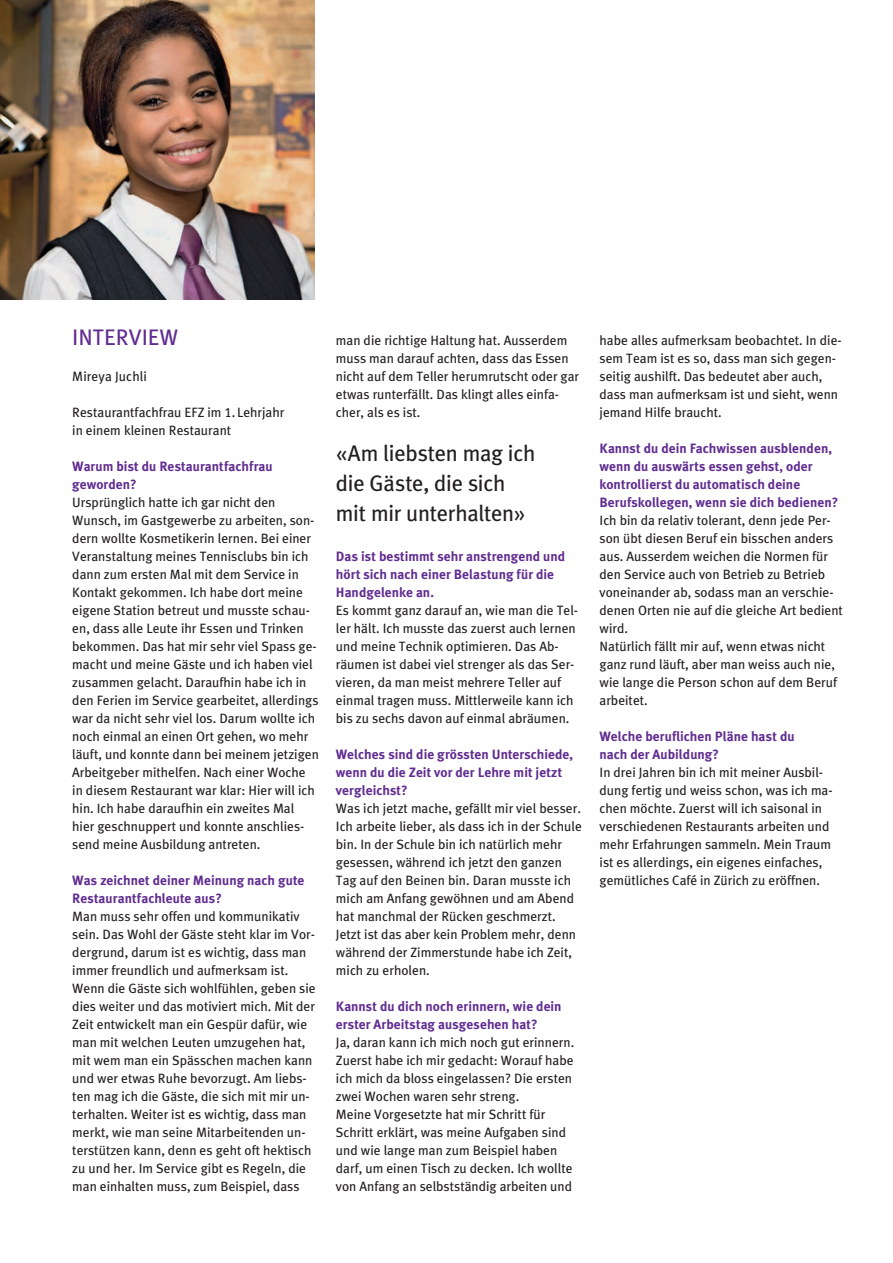
<style>
.page{position:relative;width:893px;height:1263px;background:#fff}
.page>*{position:absolute;margin:0;border:0;box-sizing:border-box;transform-origin:0 0}
.t1{font:22.5px/30px "Meta Mix";letter-spacing:-.01em;color:#231f20}
.t2{font:22.5px "Meta Mix";color:#612d91}
.t3{font:13.5px/18px "Meta Mix";color:#231f20}
.t4{font:700 13.5px/18px "Meta Mix";letter-spacing:.005em;color:#612d91}
</style>
<div class="page">
<img style="left:0;top:0;width:315px;height:300px">
<h1 class="t2" style="left:72px;top:324px;width:108px">INTERVIEW</h1>
<p class="t3" style="left:72px;top:367px;width:76px">Mireya Juchli</p>
<p class="t3" style="left:72px;top:403px;width:214px">Restaurantfachfrau EFZ im 1. Lehrjahr in einem kleinen Restaurant</p>
<p class="t4" style="left:72px;top:457px;width:202px">Warum bist du Restaurantfachfrau geworden?</p>
<p class="t3" style="left:72px;top:493px;width:248px">Ursprünglich hatte ich gar nicht den Wunsch, im Gastgewerbe zu arbeiten, son&shy;dern wollte Kosmetikerin lernen. Bei einer Veranstaltung meines Tennisclubs bin ich dann zum ersten Mal mit dem Service in Kontakt gekommen. Ich habe dort meine eigene Station betreut und musste schau&shy;en, dass alle Leute ihr Essen und Trinken bekommen. Das hat mir sehr viel Spass ge&shy;macht und meine Gäste und ich haben viel zusammen gelacht. Daraufhin habe ich in den Ferien im Service gearbeitet, allerdings war da nicht sehr viel los. Darum wollte ich noch einmal an einen Ort gehen, wo mehr läuft, und konnte dann bei meinem jetzigen Arbeitgeber mithelfen. Nach einer Woche in diesem Restaurant war klar: Hier will ich hin. Ich habe daraufhin ein zweites Mal hier geschnuppert und konnte anschlies&shy;send meine Ausbildung antreten.</p>
<p class="t4" style="left:72px;top:871px;width:234px">Was zeichnet deiner Meinung nach gute<br>Restaurantfachleute aus?</p>
<p class="t3" style="left:72px;top:907px;width:245px">Man muss sehr offen und kommunikativ sein. Das Wohl der Gäste steht klar im Vor&shy;dergrund, darum ist es wichtig, dass man immer freundlich und aufmerksam ist.<br>Wenn die Gäste sich wohlfühlen, geben sie dies weiter und das motiviert mich. Mit der Zeit entwickelt man ein Gespür dafür, wie man mit welchen Leuten umzugehen hat, mit wem man ein Spässchen machen kann und wer etwas Ruhe bevorzugt. Am liebs&shy;ten mag ich die Gäste, die sich mit mir un&shy;terhalten. Weiter ist es wichtig, dass man merkt, wie man seine Mitarbeitenden un&shy;terstützen kann, denn es geht oft hektisch zu und her. Im Service gibt es Regeln, die man einhalten muss, zum Beispiel, dass</p>
<p class="t3" style="left:336px;top:331px;width:245px">man die richtige Haltung hat. Ausserdem muss man darauf achten, dass das Essen nicht auf dem Teller herumrutscht oder gar etwas runterfällt. Das klingt alles einfa&shy;cher, als es ist.</p>
<h1 class="t1" style="left:336px;top:438px;width:201px">«Am liebsten mag ich die Gäste, die sich mit mir unterhalten»</h1>
<p class="t4" style="left:336px;top:547px;width:231px">Das ist bestimmt sehr anstrengend und hört sich nach einer Belastung für die<br>Handgelenke an.</p>
<p class="t3" style="left:336px;top:601px;width:244px">Es kommt ganz darauf an, wie man die Tel&shy;ler hält. Ich musste das zuerst auch lernen und meine Technik optimieren. Das Ab&shy;räumen ist dabei viel strenger als das Ser&shy;vieren, da man meist mehrere Teller auf einmal tragen muss. Mittlerweile kann ich bis zu sechs davon auf einmal abräumen.</p>
<p class="t4" style="left:336px;top:745px;width:239px">Welches sind die grössten Unterschiede, wenn du die Zeit vor der Lehre mit jetzt vergleichst?</p>
<p class="t3" style="left:336px;top:799px;width:247px">Was ich jetzt mache, gefällt mir viel besser.<br>Ich arbeite lieber, als dass ich in der Schule bin. In der Schule bin ich natürlich mehr gesessen, während ich jetzt den ganzen Tag auf den Beinen bin. Daran musste ich mich am Anfang gewöhnen und am Abend hat manchmal der Rücken geschmerzt.<br>Jetzt ist das aber kein Problem mehr, denn während der Zimmerstunde habe ich Zeit, mich zu erholen.</p>
<p class="t4" style="left:336px;top:997px;width:227px">Kannst du dich noch erinnern, wie dein erster Arbeitstag ausgesehen hat?</p>
<p class="t3" style="left:336px;top:1033px;width:240px">Ja, daran kann ich mich noch gut erinnern.<br>Zuerst habe ich mir gedacht: Worauf habe ich mich da bloss eingelassen? Die ersten zwei Wochen waren sehr streng.<br>Meine Vorgesetzte hat mir Schritt für Schritt erklärt, was meine Aufgaben sind und wie lange man zum Beispiel haben darf, um einen Tisch zu decken. Ich wollte von Anfang an selbstständig arbeiten und</p>
<p class="t3" style="left:600px;top:331px;width:244px">habe alles aufmerksam beobachtet. In die&shy;sem Team ist es so, dass man sich gegen&shy;seitig aushilft. Das bedeutet aber auch, dass man aufmerksam ist und sieht, wenn jemand Hilfe braucht.</p>
<p class="t4" style="left:600px;top:439px;width:240px">Kannst du dein Fachwissen ausblenden, wenn du auswärts essen gehst, oder kontrollierst du automatisch deine Berufskollegen, wenn sie dich bedienen?</p>
<p class="t3" style="left:600px;top:511px;width:245px">Ich bin da relativ tolerant, denn jede Per&shy;son übt diesen Beruf ein bisschen anders aus. Ausserdem weichen die Normen für den Service auch von Betrieb zu Betrieb voneinander ab, sodass man an verschie&shy;denen Orten nie auf die gleiche Art bedient wird.<br>Natürlich fällt mir auf, wenn etwas nicht ganz rund läuft, aber man weiss auch nie, wie lange die Person schon auf dem Beruf arbeitet.</p>
<p class="t4" style="left:600px;top:727px;width:197px">Welche beruflichen Pläne hast du nach der Aubildung?</p>
<p class="t3" style="left:600px;top:763px;width:235px">In drei Jahren bin ich mit meiner Ausbil&shy;dung fertig und weiss schon, was ich ma&shy;chen möchte. Zuerst will ich saisonal in verschiedenen Restaurants arbeiten und mehr Erfahrungen sammeln. Mein Traum ist es allerdings, ein eigenes einfaches, gemütliches Café in Zürich zu eröffnen.</p>
</div>
